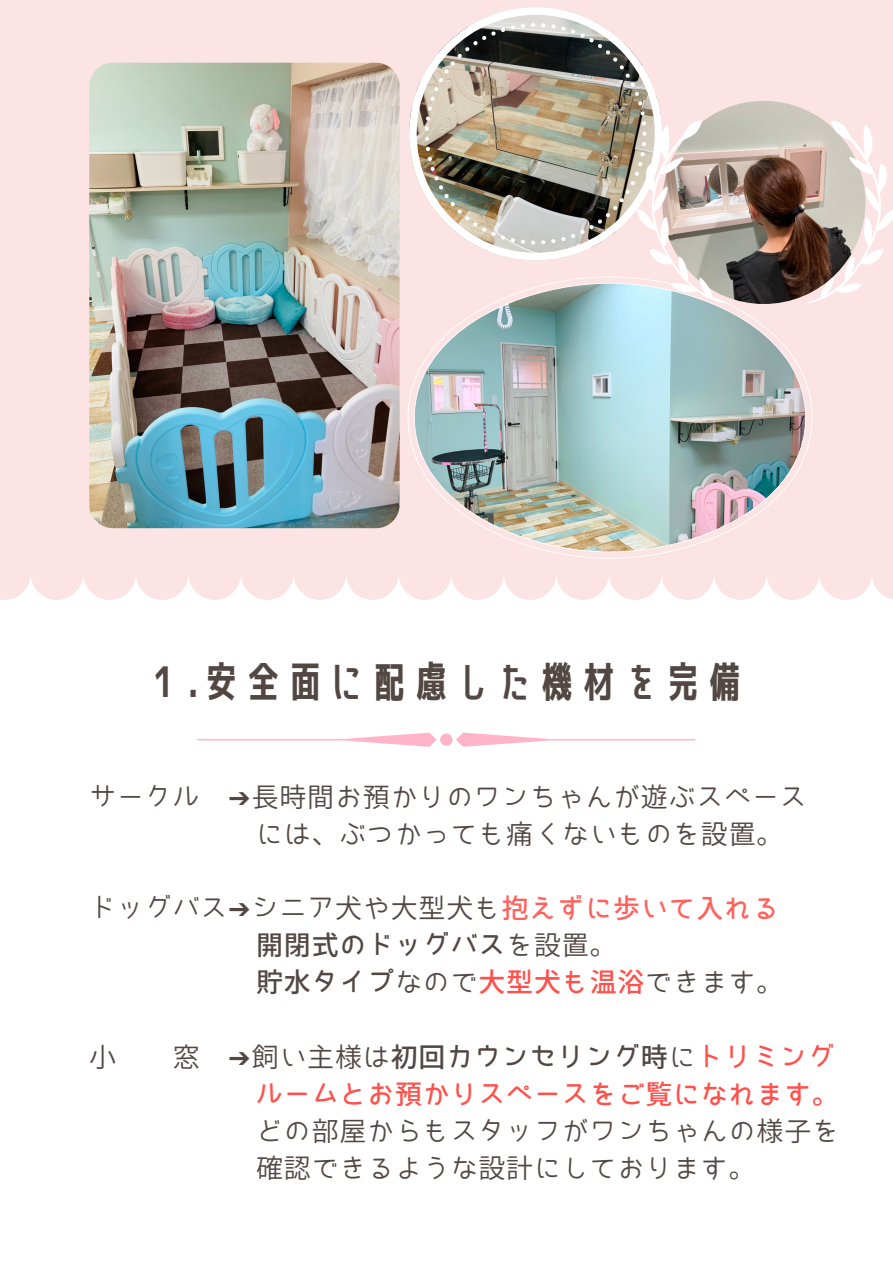
<style>
.page{position:relative;width:893px;height:1264px;background:#fff}
.page>*{position:absolute;margin:0;border:0;box-sizing:border-box;transform-origin:0 0}
.t1{font:42px "Senobi Gothic Bold";color:#524743}
.t2{font:27px/37px "Bokutachino Gothic 2";letter-spacing:.03em;color:#524743}
.t3{font:700 27px/37px "Bokutachino Gothic 2";letter-spacing:.03em;color:#ff514c;text-align:right}
.s1{font-family:"DejaVu Sans"}
.s2{font-weight:700;color:#ff625d}
.s3{font-weight:700}
.s4{font-weight:700;color:#ff514c}
.s5{font-weight:400;color:#524743}
.s6{font-family:"DejaVu Sans";font-weight:400;color:#524743}
.s7{color:#524743}
</style>
<div class="page">
<div style="left:0;top:0;width:892px;height:600px;background:#fce4e4"></div>
<img style="left:407px;top:276px;width:405px;height:282px">
<img style="left:89px;top:63px;width:310px;height:465px;border-radius:24px">
<img style="left:662px;top:101px;width:203px;height:203px;border-radius:50%">
<svg style="left:409px;top:7px;width:253px;height:253px;fill:#fce4e4"></svg>
<img style="left:425px;top:23px;width:221px;height:221px">
<svg style="left:636px;top:120px;width:89px;height:183px"></svg>
<svg style="left:806px;top:120px;width:86px;height:183px;background:#d0c0bb"></svg>
<svg style="left:197px;top:732px;width:498px;height:14px"></svg>
<h1 class="t1" style="left:144px;top:652px;width:603px">１.安全面に配慮した機材を完備</h1>
<p class="t2" style="left:256px;top:778px;width:552px;text-indent:-167px">サークル <span class="s1">➔</span>長時間お預かりのワンちゃんが遊ぶスペースには、ぶつかっても痛くないものを設置。</p>
<p class="t2" style="left:256px;top:889px;width:529px;text-indent:-167px">ドッグバス<span class="s1">➔</span>シニア犬や大型犬も<span class="s2">抱えずに歩いて入れる</span><span class="s3">開閉式のドッグバス</span>を設置。<br><span class="s3">貯水タイプ</span>なので<span class="s4">大型犬も温浴</span>できます。</p>
<p class="t2" style="left:89px;top:1037px;width:27px">小</p>
<p class="t3" style="left:173px;top:1037px;width:668px"><span class="s5">窓</span> <span class="s6">➔</span><span class="s5">飼い主様は</span><span class="s7">初回カウンセリング時</span><span class="s5">に</span>トリミングルームとお預かりスペースをご覧になれます。</p>
<p class="t2" style="left:256px;top:1111px;width:584px">どの部屋からもスタッフがワンちゃんの様子を確認できるような設計にしております。</p>
</div>
